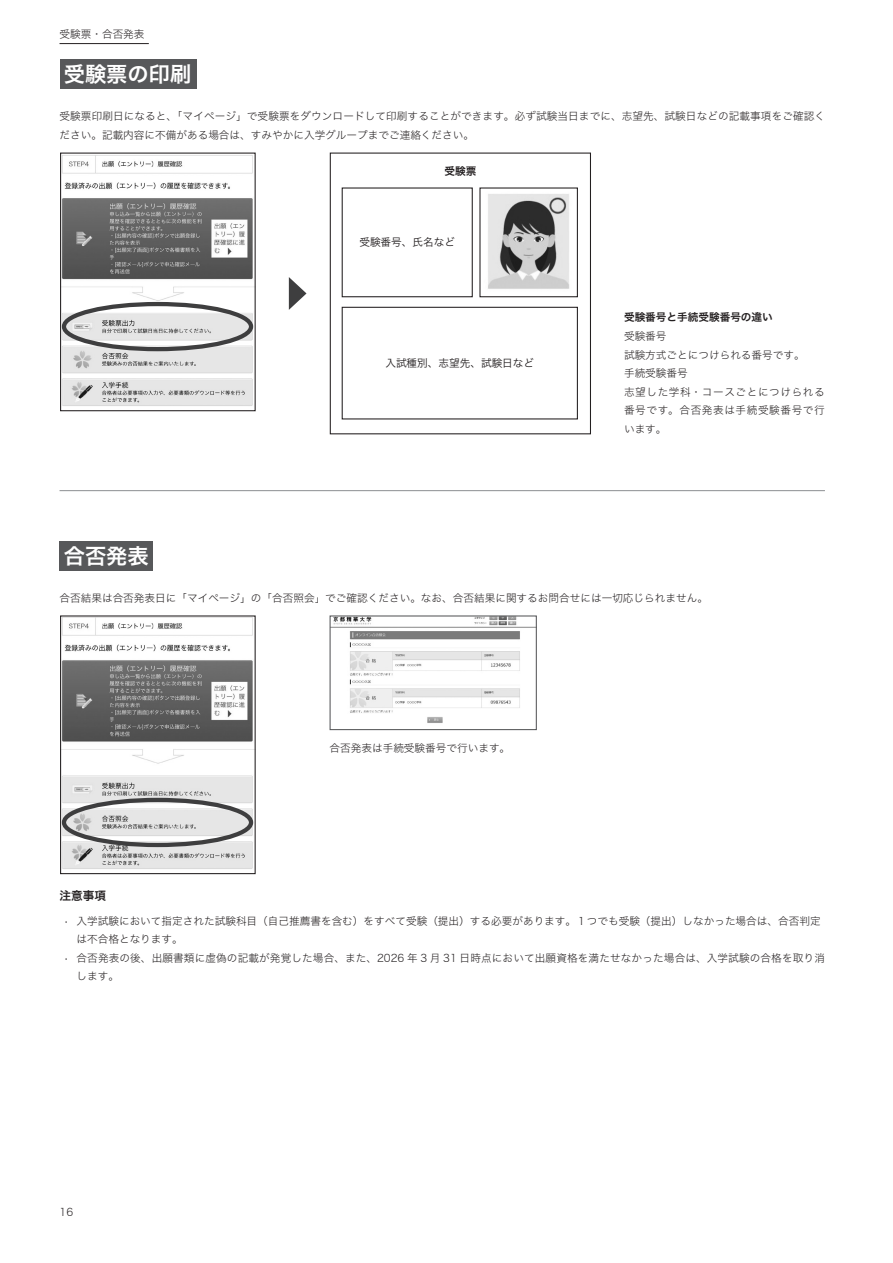
<style>
.page{position:relative;width:893px;height:1263px;background:#fff}
.page>*{position:absolute;margin:0;border:0;box-sizing:border-box;transform-origin:0 0}
.t1{font:21.3px "Hiragino Sans W6";color:#fff}
.t2{font:11.7px "Hiragino Sans W6";color:#231f20}
.t3{font:10.65px/18.6px "Hiragino Sans W2";color:#231f20}
.t4{font:10.65px/18.6px "Hiragino Sans W2";letter-spacing:.055em;color:#231f20}
.t5{font:10.65px "Hiragino Sans W3";color:#231f20}
.t6{font:10.65px "Hiragino Sans W6";color:#231f20}
</style>
<div class="page">
<hr style="left:60px;top:43px;width:89px;height:1px;background:#231f20">
<div style="left:60px;top:60px;width:136px;height:29px;background:#57585a"></div>
<div style="left:330px;top:153px;width:261px;height:281px;border:1px solid #231f20"></div>
<div style="left:479px;top:187px;width:99px;height:110px;border:1px solid #231f20"></div>
<div style="left:342px;top:187px;width:131px;height:110px;border:1px solid #231f20"></div>
<div style="left:342px;top:307px;width:236px;height:112px;border:1px solid #231f20"></div>
<img style="left:488px;top:194px;width:82px;height:95px">
<svg style="left:289px;top:277px;width:17px;height:33px"></svg>
<hr style="left:60px;top:490px;width:765px;height:1px;background:#939598">
<div style="left:60px;top:541px;width:93px;height:30px;background:#57585a"></div>
<img style="left:62px;top:155px;width:192px;height:251px">
<div style="left:60px;top:153px;width:196px;height:258px;border:1px solid #231f20"></div>
<div style="left:62px;top:302px;width:191px;height:49px;border:4px solid #3e3e3f;border-radius:50%"></div>
<img style="left:62px;top:617px;width:192px;height:252px">
<div style="left:60px;top:615px;width:196px;height:259px;border:1px solid #231f20"></div>
<div style="left:62px;top:798px;width:191px;height:49px;border:4px solid #3e3e3f;border-radius:50%"></div>
<img style="left:332px;top:617px;width:203px;height:106px">
<div style="left:330px;top:615px;width:207px;height:115px;border:1px solid #57585a"></div>
<p class="t3" style="left:60px;top:24px;width:87px">受験票・合否発表</p>
<h1 class="t1" style="left:64px;top:55px;width:129px">受験票の印刷</h1>
<p class="t3" style="left:60px;top:106px;width:767px">受験票印刷日になると、「マイページ」で受験票をダウンロードして印刷することができます。必ず試験当日までに、志望先、試験日などの記載事項をご確認ください。記載内容に不備がある場合は、すみやかに入学グループまでご連絡ください。</p>
<p class="t6" style="left:444px;top:161px;width:33px">受験票</p>
<h1 class="t1" style="left:64px;top:537px;width:87px">合否発表</h1>
<p class="t5" style="left:359px;top:233px;width:97px">受験番号、氏名など</p>
<p class="t5" style="left:385px;top:354px;width:150px">入試種別、志望先、試験日など</p>
<p class="t6" style="left:624px;top:308px;width:150px">受験番号と手続受験番号の違い</p>
<p class="t4" style="left:624px;top:326px;width:202px">受験番号<br>試験方式ごとにつけられる番号です。<br>手続受験番号<br>志望した学科・ コースごとにつけられる番号です。合否発表は手続受験番号で行います。</p>
<p class="t3" style="left:60px;top:588px;width:650px">合否結果は合否発表日に「マイページ」の「合否照会」でご確認ください。なお、合否結果に関するお問合せには一切応じられません。</p>
<p class="t3" style="left:330px;top:738px;width:182px">合否発表は手続受験番号で行います。</p>
<p class="t2" style="left:60px;top:885px;width:48px">注意事項</p>
<p class="t3" style="left:77px;top:910px;width:746px;text-indent:-13px">• 入学試験において指定された試験科目（自己推薦書を含む）をすべて受験（提出）する必要があります。１つでも受験（提出）しなかった場合は、合否判定は不合格となります。</p>
<p class="t3" style="left:77px;top:948px;width:750px;text-indent:-13px">• 合否発表の後、出願書類に虚偽の記載が発覚した場合、また、2026 年 3 月 31 日時点において出願資格を満たせなかった場合は、入学試験の合格を取り消します。</p>
<p class="t3" style="left:60px;top:1202px;width:15px">16</p>
</div>
